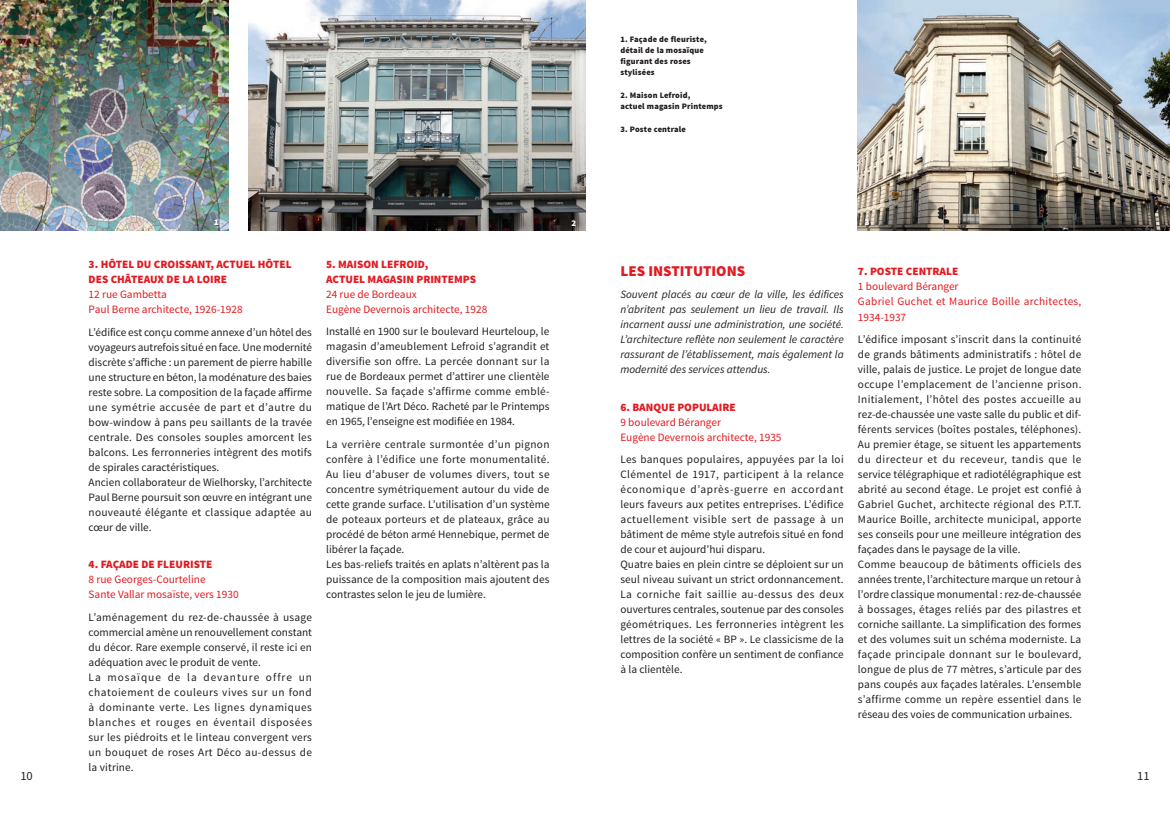
<style>
.page{position:relative;width:1170px;height:826px;background:#fff}
.page>*{position:absolute;margin:0;border:0;box-sizing:border-box;transform-origin:0 0}
.t1{font:900 15px "Source Sans Pro";color:#e21a21}
.t2{font:12.5px "Source Sans Pro";color:#231f20}
.t3{font:11.25px/15px "Source Sans Pro";letter-spacing:.005em;color:#231f20}
.t4{font:11.25px/15px "Source Sans Pro";letter-spacing:.025em;color:#231f20}
.t5{font:italic 11.25px/15px "Source Sans Pro";color:#231f20;text-align:justify}
.t6{font:11.25px/15px "Source Sans Pro";color:#e21a21}
.t7{font:900 11.25px/15px "Source Sans Pro";color:#e21a21}
.t8{font:11.25px/15px "Source Sans Pro";letter-spacing:.02em;color:#e21a21}
.t9{font:900 8.75px "Source Sans Pro";color:#fff}
.t10{font:900 8.38px/11.2px "Source Sans Pro";letter-spacing:.02em;color:#231f20}
</style>
<div class="page">
<img style="left:248px;top:0;width:337px;height:230px">
<img style="left:857px;top:0;width:312px;height:230px">
<img style="left:0;top:0;width:229px;height:230px">
<div style="left:864px;top:220px;width:6px;height:7px;background:#231f20;opacity:.75"></div>
<svg style="left:215px;top:220px;width:5px;height:7px"></svg>
<p class="t10" style="left:620px;top:34px;width:88px">1. Façade de fleuriste, détail de la mosaïque figurant des roses stylisées</p>
<p class="t10" style="left:620px;top:90px;width:104px">2. Maison Lefroid,<br>actuel magasin Printemps</p>
<p class="t10" style="left:620px;top:124px;width:67px">3. Poste centrale</p>
<p class="t9" style="left:214px;top:217px;width:6px">1</p>
<p class="t9" style="left:864px;top:217px;width:6px">3</p>
<p class="t9" style="left:571px;top:217px;width:6px">2</p>
<p class="t7" style="left:89px;top:257px;width:205px">3. HÔTEL DU CROISSANT, ACTUEL HÔTEL<br>DES CHÂTEAUX DE LA LOIRE</p>
<p class="t6" style="left:89px;top:287px;width:155px">12 rue Gambetta<br>Paul Berne architecte, 1926-1928</p>
<p class="t3" style="left:89px;top:324px;width:225px">L’édifice est conçu comme annexe d’un hôtel des voyageurs autrefois situé en face. Une modernité discrète s’affiche : un parement de pierre habille une structure en béton, la modénature des baies reste sobre. La composition de la façade affirme une symétrie accusée de part et d’autre du bow-window à pans peu saillants de la travée centrale. Des consoles souples amorcent les balcons. Les ferronneries intègrent des motifs de spirales caractéristiques.<br>Ancien collaborateur de Wielhorsky, l’architecte Paul Berne poursuit son œuvre en intégrant une nouveauté élégante et classique adaptée au cœur de ville.</p>
<p class="t7" style="left:89px;top:557px;width:125px">4. FAÇADE DE FLEURISTE</p>
<p class="t6" style="left:89px;top:572px;width:151px">8 rue Georges-Courteline<br>Sante Vallar mosaïste, vers 1930</p>
<p class="t4" style="left:89px;top:609px;width:225px">L’aménagement du rez-de-chaussée à usage commercial amène un renouvellement constant du décor. Rare exemple conservé, il reste ici en adéquation avec le produit de vente.<br>La mosaïque de la devanture offre un chatoiement de couleurs vives sur un fond à dominante verte. Les lignes dynamiques blanches et rouges en éventail disposées sur les piédroits et le linteau convergent vers un bouquet de roses Art Déco au-dessus de la vitrine.</p>
<p class="t7" style="left:326px;top:257px;width:151px">5. MAISON LEFROID,<br>ACTUEL MAGASIN PRINTEMPS</p>
<p class="t6" style="left:326px;top:287px;width:163px">24 rue de Bordeaux<br>Eugène Devernois architecte, 1928</p>
<p class="t3" style="left:326px;top:324px;width:225px;text-align:justify">Installé en 1900 sur le boulevard Heurteloup, le magasin d’ameublement Lefroid s’agrandit et diversifie son offre. La percée donnant sur la rue de Bordeaux permet d’attirer une clientèle nouvelle. Sa façade s’affirme comme emblé&shy;matique de l’Art Déco. Racheté par le Printemps en 1965, l’enseigne est modifiée en 1984.</p>
<p class="t3" style="left:326px;top:437px;width:225px">La verrière centrale surmontée d’un pignon confère à l’édifice une forte monumentalité.<br>Au lieu d’abuser de volumes divers, tout se concentre symétriquement autour du vide de cette grande surface. L’utilisation d’un système de poteaux porteurs et de plateaux, grâce au procédé de béton armé Hennebique, permet de libérer la façade.<br>Les bas-reliefs traités en aplats n’altèrent pas la puissance de la composition mais ajoutent des contrastes selon le jeu de lumière.</p>
<h1 class="t1" style="left:620px;top:261px;width:126px">LES INSTITUTIONS</h1>
<p class="t5" style="left:620px;top:287px;width:225px">Souvent placés au cœur de la ville, les édifices n’abritent pas seulement un lieu de travail. Ils incarnent aussi une administration, une société.<br>L’architecture reflète non seulement le caractère rassurant de l’établissement, mais également la modernité des services attendus.</p>
<p class="t7" style="left:620px;top:400px;width:117px">6. BANQUE POPULAIRE</p>
<p class="t6" style="left:620px;top:414px;width:163px">9 boulevard Béranger<br>Eugène Devernois architecte, 1935</p>
<p class="t3" style="left:620px;top:452px;width:225px">Les banques populaires, appuyées par la loi Clémentel de 1917, participent à la relance économique d’après-guerre en accordant leurs faveurs aux petites entreprises. L’édifice actuellement visible sert de passage à un bâtiment de même style autrefois situé en fond de cour et aujourd’hui disparu.<br>Quatre baies en plein cintre se déploient sur un seul niveau suivant un strict ordonnancement.<br>La corniche fait saillie au-dessus des deux ouvertures centrales, soutenue par des consoles géométriques. Les ferronneries intègrent les lettres de la société « BP ». Le classicisme de la composition confère un sentiment de confiance à la clientèle.</p>
<p class="t7" style="left:857px;top:265px;width:102px">7. POSTE CENTRALE</p>
<p class="t8" style="left:857px;top:279px;width:225px">1 boulevard Béranger<br>Gabriel Guchet et Maurice Boille architectes,<br>1934-1937</p>
<p class="t3" style="left:857px;top:332px;width:225px">L’édifice imposant s’inscrit dans la continuité de grands bâtiments administratifs : hôtel de ville, palais de justice. Le projet de longue date occupe l’emplacement de l’ancienne prison.<br>Initialement, l’hôtel des postes accueille au rez-de-chaussée une vaste salle du public et dif&shy;férents services (boîtes postales, téléphones).<br>Au premier étage, se situent les appartements du directeur et du receveur, tandis que le service télégraphique et radiotélégraphique est abrité au second étage. Le projet est confié à Gabriel Guchet, architecte régional des P.T.T.<br>Maurice Boille, architecte municipal, apporte ses conseils pour une meilleure intégration des façades dans le paysage de la ville.<br>Comme beaucoup de bâtiments officiels des années trente, l’architecture marque un retour à l’ordre classique monumental : rez-de-chaussée à bossages, étages reliés par des pilastres et corniche saillante. La simplification des formes et des volumes suit un schéma moderniste. La façade principale donnant sur le boulevard, longue de plus de 77 mètres, s’articule par des pans coupés aux façades latérales. L’ensemble s’affirme comme un repère essentiel dans le réseau des voies de communication urbaines.</p>
<p class="t2" style="left:20px;top:768px;width:14px">10</p>
<p class="t2" style="left:1136px;top:768px;width:14px">11</p>
</div>
